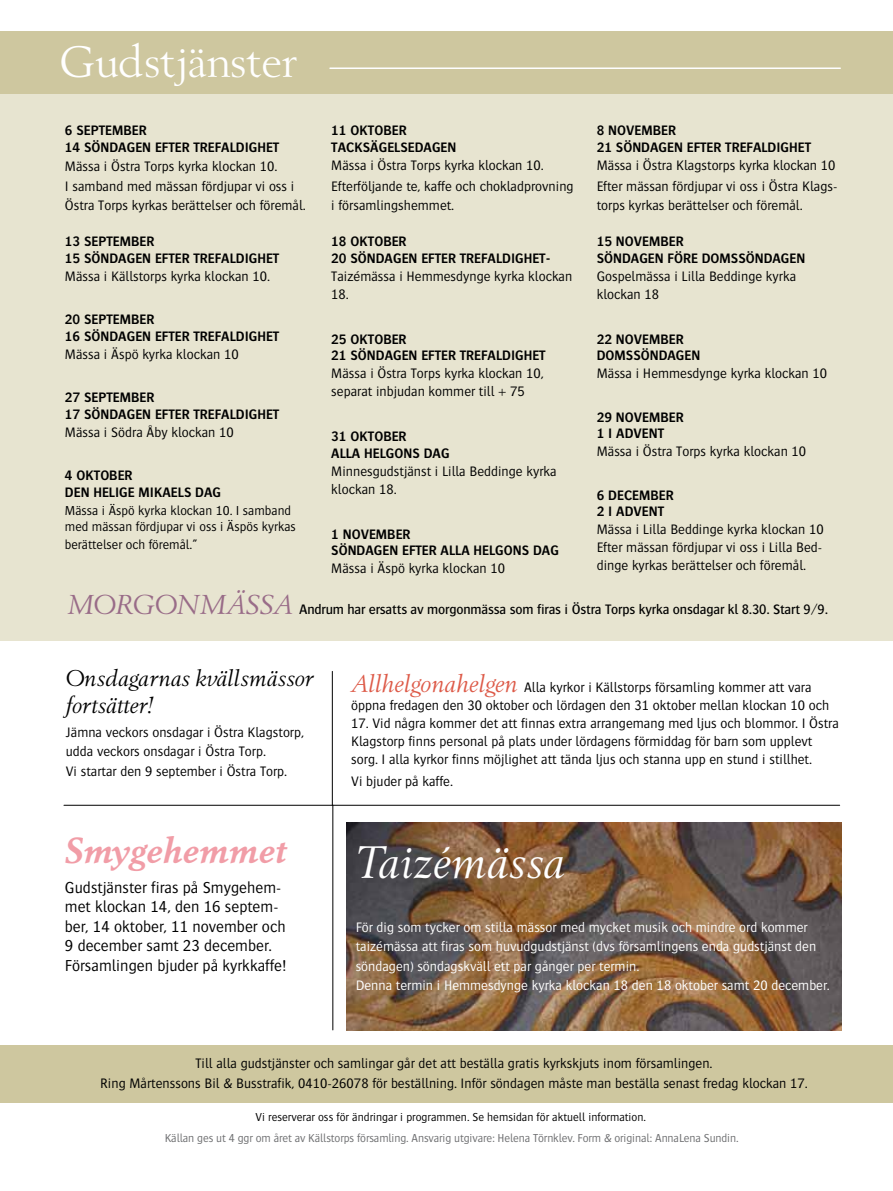
<style>
.page{position:relative;width:893px;height:1191px;background:#fff}
.page>*{position:absolute;margin:0;border:0;box-sizing:border-box;transform-origin:0 0}
.t1{font:italic 45px "Berling Nova Display Pro";color:#fff}
.t2{font:43.5px "Berling Nova Display Pro";color:#fff}
.t3{font:italic 700 34.5px "Berling Nova Text Pro";color:#f19da7}
.t4{font:italic 27px "Berling Nova Display Pro";color:#996c88}
.t5{font:italic 22.5px/27px "Berling Nova Display Pro";color:#000}
.t6{font:300 16.5px/19.5px "Bosis";color:#000}
.t7{font:300 14.25px/18px "Bosis";color:#000}
.t8{font:600 14.25px/16.5px "Bosis";color:#000}
.t9{font:300 14.25px/19.5px "Bosis";color:#fff}
.t10{font:14.25px "Bosis";letter-spacing:-.01em;color:#000}
.t11{font:300 13.5px/16.5px "Bosis";color:#000}
.t12{font:300 12px "Bosis";letter-spacing:-.01em;color:#6d6e70}
.t13{font:300 12px "Bosis";color:#000}
.s1{font-family:"Berling Nova Display Pro";font-weight:400;font-style:italic;font-size:24px;color:#dd5a48}
</style>
<div class="page">
<img style="left:346px;top:822px;width:496px;height:208px">
<div style="left:0;top:1045px;width:893px;height:57px;background:#cec79f"></div>
<div style="left:0;top:92px;width:893px;height:549px;background:#e7e4d0"></div>
<div style="left:0;top:31px;width:893px;height:63px;background:#cec79f"></div>
<hr style="left:330px;top:67px;width:510px;height:2px;background:#fff">
<hr style="left:64px;top:805px;width:776px;height:1px;background:#000">
<hr style="left:333px;top:805px;width:1px;height:225px;background:#000">
<hr style="left:332px;top:671px;width:1px;height:134px;background:#000">
<h2 class="t2" style="left:60px;top:35px;width:239px">Gudstjänster</h2>
<p class="t8" style="left:65px;top:122px;width:214px">6 SEPTEMBER<br>14 SÖNDAGEN EFTER TREFALDIGHET</p>
<p class="t7" style="left:65px;top:156px;width:242px;line-height:19.5px">Mässa i Östra Torps kyrka klockan 10.<br>I samband med mässan fördjupar vi oss i<br>Östra Torps kyrkas berättelser och föremål.</p>
<p class="t8" style="left:65px;top:233px;width:214px">13 SEPTEMBER<br>15 SÖNDAGEN EFTER TREFALDIGHET</p>
<p class="t7" style="left:65px;top:266px;width:207px">Mässa i Källstorps kyrka klockan 10.</p>
<p class="t8" style="left:65px;top:311px;width:214px">20 SEPTEMBER<br>16 SÖNDAGEN EFTER TREFALDIGHET</p>
<p class="t7" style="left:65px;top:345px;width:175px">Mässa i Äspö kyrka klockan 10</p>
<p class="t8" style="left:65px;top:389px;width:214px">27 SEPTEMBER<br>17 SÖNDAGEN EFTER TREFALDIGHET</p>
<p class="t7" style="left:65px;top:423px;width:170px">Mässa i Södra Åby klockan 10</p>
<p class="t8" style="left:65px;top:467px;width:158px">4 OKTOBER<br>DEN HELIGE MIKAELS DAG</p>
<p class="t11" style="left:65px;top:502px;width:232px">Mässa i Äspö kyrka klockan 10. I samband med mässan fördjupar vi oss i Äspös kyrkas</p>
<p class="t11" style="left:65px;top:536px;width:134px">berättelser och föremål.”</p>
<p class="t8" style="left:331px;top:122px;width:127px">11 OKTOBER<br>TACKSÄGELSEDAGEN</p>
<p class="t7" style="left:331px;top:154px;width:244px;line-height:20.9px">Mässa i Östra Torps kyrka klockan 10.<br>Efterföljande te, kaffe och chokladprovning</p>
<p class="t7" style="left:331px;top:196px;width:124px">i församlingshemmet.</p>
<p class="t8" style="left:331px;top:233px;width:221px">18 OKTOBER<br>20 SÖNDAGEN EFTER TREFALDIGHET-</p>
<p class="t7" style="left:331px;top:267px;width:243px">Taizémässa i Hemmesdynge kyrka klockan<br>18.</p>
<p class="t8" style="left:331px;top:330px;width:214px">25 OKTOBER<br>21 SÖNDAGEN EFTER TREFALDIGHET</p>
<p class="t7" style="left:331px;top:364px;width:214px">Mässa i Östra Torps kyrka klockan 10, separat inbjudan kommer till + 75</p>
<p class="t8" style="left:331px;top:428px;width:120px">31 OKTOBER<br>ALLA HELGONS DAG</p>
<p class="t7" style="left:331px;top:462px;width:227px">Minnesgudstjänst i Lilla Beddinge kyrka klockan 18.</p>
<p class="t8" style="left:331px;top:525px;width:229px">1 NOVEMBER<br>SÖNDAGEN EFTER ALLA HELGONS DAG</p>
<p class="t7" style="left:331px;top:559px;width:175px">Mässa i Äspö kyrka klockan 10</p>
<p class="t8" style="left:597px;top:122px;width:214px">8 NOVEMBER<br>21 SÖNDAGEN EFTER TREFALDIGHET</p>
<p class="t7" style="left:597px;top:154px;width:242px;line-height:20.9px">Mässa i Östra Klagstorps kyrka klockan 10<br>Efter mässan fördjupar vi oss i Östra Klags-</p>
<p class="t7" style="left:597px;top:196px;width:207px">torps kyrkas berättelser och föremål.</p>
<p class="t8" style="left:597px;top:233px;width:210px">15 NOVEMBER<br>SÖNDAGEN FÖRE DOMSSÖNDAGEN</p>
<p class="t7" style="left:597px;top:266px;width:201px">Gospelmässa i Lilla Beddinge kyrka klockan 18</p>
<p class="t8" style="left:597px;top:330px;width:105px">22 NOVEMBER<br>DOMSSÖNDAGEN</p>
<p class="t7" style="left:597px;top:364px;width:232px">Mässa i Hemmesdynge kyrka klockan 10</p>
<p class="t8" style="left:597px;top:408px;width:88px">29 NOVEMBER<br>1 I ADVENT</p>
<p class="t7" style="left:597px;top:442px;width:211px">Mässa i Östra Torps kyrka klockan 10</p>
<p class="t8" style="left:597px;top:486px;width:78px">6 DECEMBER<br>2 I ADVENT</p>
<p class="t7" style="left:597px;top:520px;width:229px;text-align:justify">Mässa i Lilla Beddinge kyrka klockan 10<br>Efter mässan fördjupar vi oss i Lilla Bed&shy;dinge kyrkas berättelser och föremål.</p>
<h3 class="t4" style="left:68px;top:589px;width:152px">Morgonmässa</h3>
<p class="t10" style="left:299px;top:601px;width:530px">Andrum har ersatts av morgonmässa som firas i Östra Torps kyrka onsdagar kl 8.30. Start 9/9.</p>
<h3 class="t5" style="left:66px;top:665px;width:249px">Onsdagarnas kvällsmässor fortsätter!</h3>
<p class="t7" style="left:66px;top:722px;width:240px;line-height:19.5px">Jämna veckors onsdagar i Östra Klagstorp, udda veckors onsdagar i Östra Torp.<br>Vi startar den 9 september i Östra Torp.</p>
<h3 class="t3" style="left:65px;top:829px;width:223px">Smygehemmet</h3>
<p class="t6" style="left:65px;top:877px;width:222px">Gudstjänster firas på Smygehem&shy;met klockan 14, den 16 septem&shy;ber, 14 oktober, 11 november och<br>9 december samt 23 december.<br>Församlingen bjuder på kyrkkaffe!</p>
<p class="t7" style="left:351px;top:678px;width:479px"><span class="s1">Allhelgonahelgen</span> Alla kyrkor i Källstorps församling kommer att vara öppna fredagen den 30 oktober och lördagen den 31 oktober mellan klockan 10 och</p>
<p class="t7" style="left:351px;top:714px;width:489px">17. Vid några kommer det att finnas extra arrangemang med ljus och blommor. I Östra<br>Klagstorp finns personal på plats under lördagens förmiddag för barn som upplevt sorg. I alla kyrkor finns möjlighet att tända ljus och stanna upp en stund i stillhet.</p>
<p class="t7" style="left:351px;top:772px;width:103px">Vi bjuder på kaffe.</p>
<h1 class="t1" style="left:356px;top:836px;width:211px">Taizémässa</h1>
<p class="t9" style="left:356px;top:917px;width:476px">För dig som tycker om stilla mässor med mycket musik och mindre ord kommer taizémässa att firas som huvudgudstjänst (dvs församlingens enda gudstjänst den söndagen) söndagskväll ett par gånger per termin.<br>Denna termin i Hemmesdynge kyrka klockan 18 den 18 oktober samt 20 december.</p>
<p class="t7" style="left:100px;top:1053px;width:709px;line-height:19.5px;text-align:center">Till alla gudstjänster och samlingar går det att beställa gratis kyrkskjuts inom församlingen.<br>Ring Mårtenssons Bil &amp; Busstrafik, 0410-26078 för beställning. I nför söndagen måste man beställa senast fredag klockan 17.</p>
<p class="t13" style="left:256px;top:1110px;width:392px">Vi reserverar oss för ändringar i programmen. Se hemsidan för aktuell information.</p>
<p class="t12" style="left:165px;top:1131px;width:575px">Källan ges ut 4 ggr om året av Källstorps församling. Ansvarig utgivare: Helena Törnklev. Form &amp; original: AnnaLena Sundin.</p>
</div>
